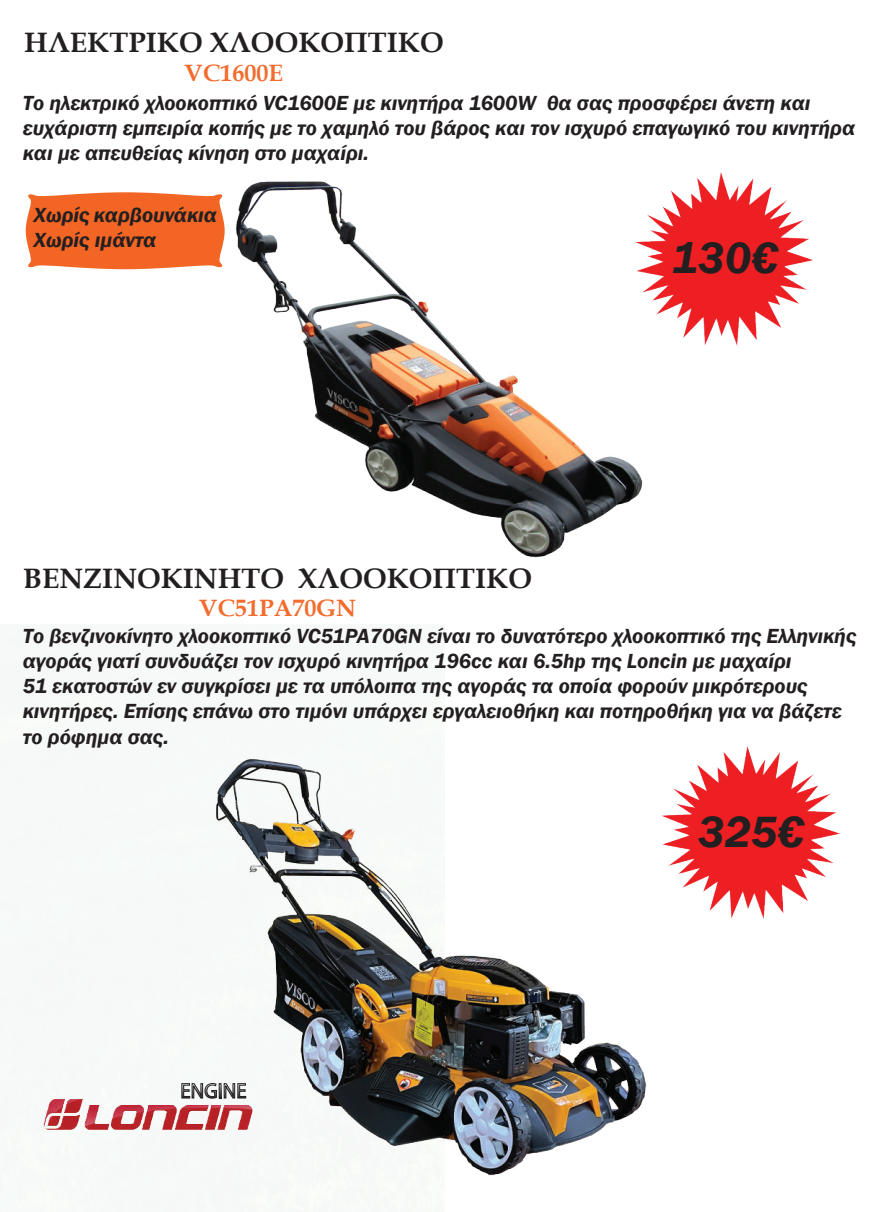
<style>
.page{position:relative;width:872px;height:1212px;background:#fff}
.page>*{position:absolute;margin:0;border:0;box-sizing:border-box;transform-origin:0 0}
.t1{font:italic 600 45px "Franklin Gothic";color:#231f20}
.t2{font:700 28.05px "Book Antiqua";color:#231f20}
.t3{font:700 23.7px "Book Antiqua";color:#f36c2e}
.t4{font:italic 600 21px/25.2px "Franklin Gothic";color:#231f20}
</style>
<div class="page">
<img style="left:236px;top:181px;width:407px;height:377px">
<img style="left:215px;top:758px;width:432px;height:418px">
<img style="left:26px;top:192px;width:199px;height:77px">
<img style="left:43px;top:1059px;width:209px;height:101px">
<svg style="left:182px;top:1083px;width:64px;height:15px"></svg>
<img style="left:625px;top:172px;width:188px;height:182px">
<img style="left:661px;top:746px;width:179px;height:173px">
<h2 class="t2" style="left:24px;top:24px;width:421px">ΗΛΕΚΤΡΙΚΟ ΧΛΟΟΚΟΠΤΙΚΟ</h2>
<p class="t3" style="left:185px;top:57px;width:100px">VC1600Ε</p>
<p class="t4" style="left:23px;top:90px;width:833px">Το ηλεκτρικό χλοοκοπτικό VC1600E με κινητήρα 1600W θα σας προσφέρει άνετη και ευχάριστη εμπειρία κοπής με το χαμηλό του βάρος και τον ισχυρό επαγωγικό του κινητήρα και με απευθείας κίνηση στο μαχαίρι.</p>
<p class="t4" style="left:33px;top:202px;width:185px">Χωρίς καρβουνάκια<br>Χωρίς ιμάντα</p>
<h2 class="t2" style="left:23px;top:559px;width:510px">ΒΕΝΖΙΝΟΚΙΝΗΤΟ ΧΛΟΟΚΟΠΤΙΚΟ</h2>
<p class="t3" style="left:199px;top:592px;width:159px">VC51PA70GN</p>
<h1 class="t1" style="left:671px;top:229px;width:107px">130€</h1>
<p class="t4" style="left:23px;top:623px;width:835px">Το βενζινοκίνητο χλοοκοπτικό VC51PA70GN είναι το δυνατότερο χλοοκοπτικό της Ελληνικής αγοράς γιατί συνδυάζει τον ισχυρό κινητήρα 196cc και 6.5hp της Loncin με μαχαίρι<br>51 εκατοστών εν συγκρίσει με τα υπόλοιπα της αγοράς τα οποία φορούν μικρότερους κινητήρες. Επίσης επάνω στο τιμόνι υπάρχει εργαλειοθήκη και ποτηροθήκη για να βάζετε το ρόφημα σας.</p>
<h1 class="t1" style="left:698px;top:803px;width:107px">325€</h1>
</div>
